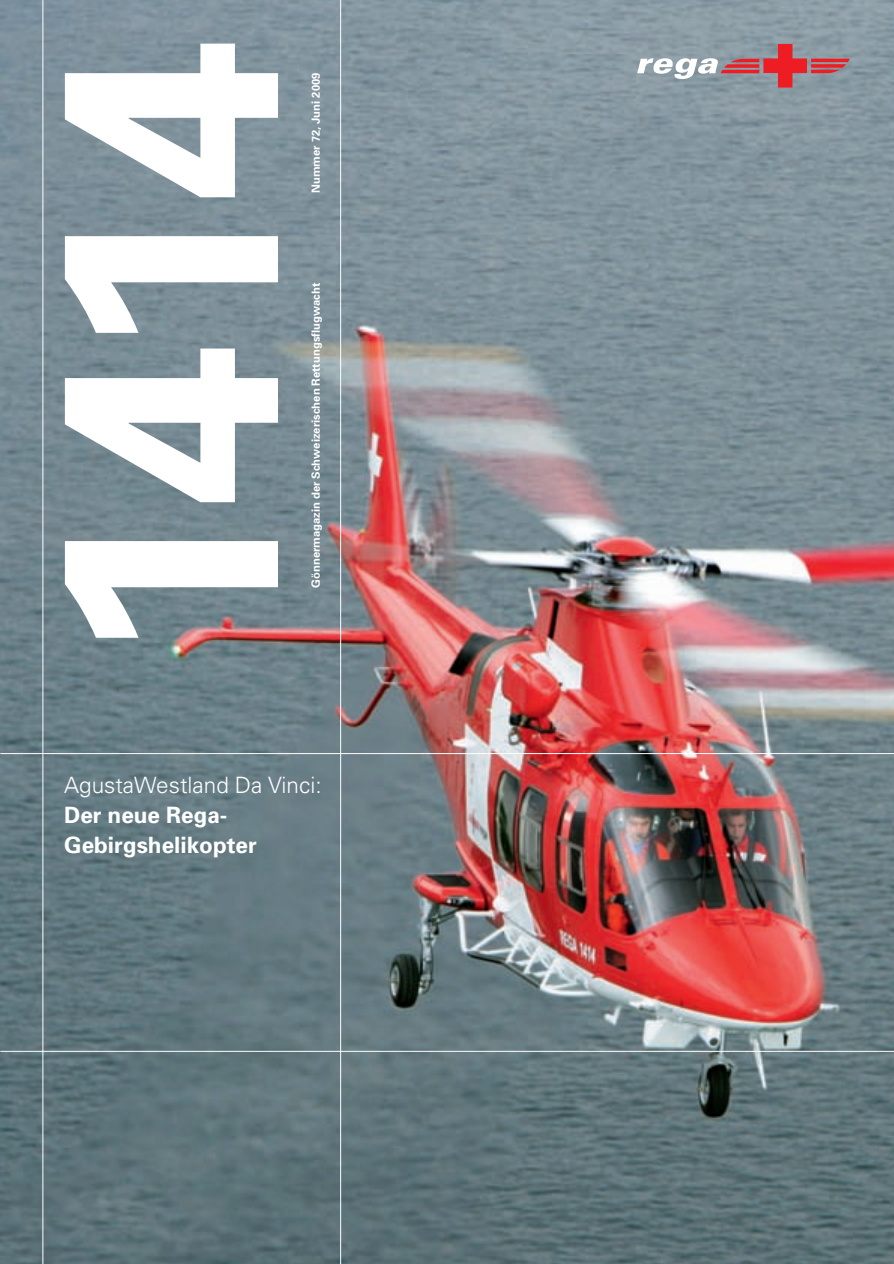
<style>
.page{position:relative;width:894px;height:1264px;background:#fff}
.page>*{position:absolute;margin:0;border:0;box-sizing:border-box;transform-origin:0 0}
.t1{font:700 307.95px "Univers";color:#fff}
.t2{font:700 22.5px/30px "Univers";color:#fff}
.t3{font:300 22.5px "Univers";color:#fff}
.t4{font:700 11.25px "Univers";color:#fff}
</style>
<div class="page">
<img style="left:0;top:0;width:894px;height:1264px">
<h1 class="t1" style="left:56px;top:667px;width:630px;rotate:-90deg">1414</h1>
<p class="t4" style="left:312px;top:193px;width:122px;rotate:-90deg">Nummer 72, Juni 2009</p>
<p class="t4" style="left:312px;top:588px;width:306px;rotate:-90deg">Gönnermagazin der Schweizerischen Rettungsflugwacht</p>
<h2 class="t3" style="left:64px;top:776px;width:259px">AgustaWestland Da Vinci:</h2>
<h2 class="t2" style="left:64px;top:801px;width:194px">Der neue Rega-<br>Gebirgshelikopter</h2>
</div>
